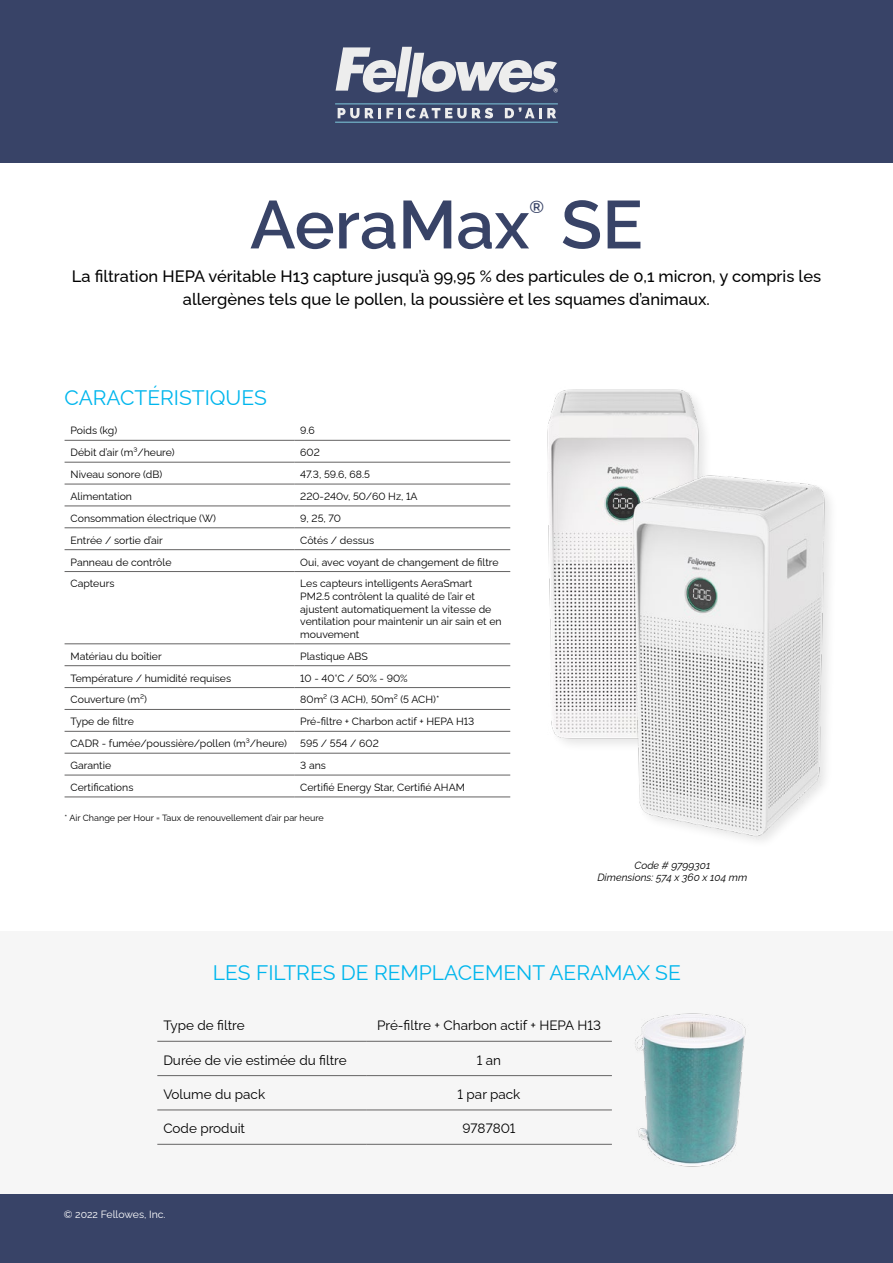
<style>
.page{position:relative;width:893px;height:1263px;background:#fff}
.page>*{position:absolute;margin:0;border:0;box-sizing:border-box;transform-origin:0 0}
.t1{font:600 67.5px "Raleway";color:#384367}
.t2{font:21px "Raleway";color:#00b6ed}
.t3{font:600 17.55px "Raleway";color:#384367}
.t4{font:500 16.5px/22.5px "Raleway";color:#000;text-align:center}
.t5{font:13.5px "Raleway";color:#000}
.t6{font:10.5px/12.6px "Raleway";color:#000}
.t7{font:italic 10.5px/12.6px "Raleway";color:#000;text-align:center}
.t8{font:10.5px "Raleway";color:#fff}
.t9{font:9px "Raleway";color:#000}
</style>
<div class="page">
<div style="left:0;top:931px;width:893px;height:264px;background:#f6f6f6"></div>
<div style="left:0;top:0;width:893px;height:163px;background:#384367"></div>
<hr style="left:335px;top:122px;width:223px;height:1px;background:#80cbde">
<hr style="left:335px;top:104px;width:223px;height:1px;background:#80cbde">
<svg style="left:336px;top:47px;width:222px;height:50px"></svg>
<svg style="left:338px;top:108px;width:21px;height:10px"></svg>
<svg style="left:365px;top:108px;width:128px;height:10px"></svg>
<svg style="left:505px;top:107px;width:51px;height:11px"></svg>
<div style="left:0;top:1195px;width:893px;height:68px;background:#384367"></div>
<hr style="left:65px;top:440px;width:229px;height:1px;background:#646363">
<hr style="left:294px;top:440px;width:216px;height:1px;background:#646363">
<hr style="left:65px;top:462px;width:229px;height:1px;background:#646363">
<hr style="left:294px;top:462px;width:216px;height:1px;background:#646363">
<hr style="left:65px;top:484px;width:229px;height:1px;background:#646363">
<hr style="left:294px;top:484px;width:216px;height:1px;background:#646363">
<hr style="left:65px;top:506px;width:229px;height:1px;background:#646363">
<hr style="left:294px;top:506px;width:216px;height:1px;background:#646363">
<hr style="left:65px;top:527px;width:229px;height:1px;background:#646363">
<hr style="left:294px;top:527px;width:216px;height:1px;background:#646363">
<hr style="left:65px;top:549px;width:229px;height:1px;background:#646363">
<hr style="left:294px;top:549px;width:216px;height:1px;background:#646363">
<hr style="left:65px;top:571px;width:229px;height:1px;background:#646363">
<hr style="left:294px;top:571px;width:216px;height:1px;background:#646363">
<hr style="left:65px;top:643px;width:229px;height:1px;background:#646363">
<hr style="left:294px;top:643px;width:216px;height:1px;background:#646363">
<hr style="left:65px;top:665px;width:229px;height:1px;background:#646363">
<hr style="left:294px;top:665px;width:216px;height:1px;background:#646363">
<hr style="left:65px;top:687px;width:229px;height:1px;background:#646363">
<hr style="left:294px;top:687px;width:216px;height:1px;background:#646363">
<hr style="left:65px;top:709px;width:229px;height:1px;background:#646363">
<hr style="left:294px;top:709px;width:216px;height:1px;background:#646363">
<hr style="left:65px;top:731px;width:229px;height:1px;background:#646363">
<hr style="left:294px;top:731px;width:216px;height:1px;background:#646363">
<hr style="left:65px;top:753px;width:229px;height:1px;background:#646363">
<hr style="left:294px;top:753px;width:216px;height:1px;background:#646363">
<hr style="left:65px;top:775px;width:229px;height:1px;background:#646363">
<hr style="left:294px;top:775px;width:216px;height:1px;background:#646363">
<hr style="left:65px;top:797px;width:229px;height:1px;background:#646363">
<hr style="left:294px;top:797px;width:216px;height:1px;background:#646363">
<hr style="left:157px;top:1041px;width:209px;height:1px;background:#646363">
<hr style="left:366px;top:1041px;width:246px;height:1px;background:#646363">
<hr style="left:157px;top:1075px;width:209px;height:1px;background:#646363">
<hr style="left:366px;top:1075px;width:246px;height:1px;background:#646363">
<hr style="left:157px;top:1110px;width:209px;height:1px;background:#646363">
<hr style="left:366px;top:1110px;width:246px;height:1px;background:#646363">
<hr style="left:157px;top:1144px;width:209px;height:1px;background:#646363">
<hr style="left:366px;top:1144px;width:246px;height:1px;background:#646363">
<img style="left:547px;top:389px;width:156px;height:355px">
<img style="left:635px;top:1013px;width:111px;height:154px">
<img style="left:590px;top:425px;width:241px;height:416px">
<h1 class="t1" style="left:250px;top:171px;width:281px">AeraMax</h1>
<h3 class="t3" style="left:530px;top:193px;width:16px">®</h3>
<h1 class="t1" style="left:561px;top:171px;width:83px">SE</h1>
<h3 class="t4" style="left:72px;top:263px;width:751px">La filtration HEPA véritable H13 capture jusqu’à 99,95 % des particules de 0,1 micron, y compris les allergènes tels que le pollen, la poussière et les squames d’animaux.</h3>
<h2 class="t2" style="left:65px;top:381px;width:204px">CARACTÉRISTIQUES</h2>
<p class="t6" style="left:71px;top:423px;width:48px">Poids (kg)</p>
<p class="t6" style="left:300px;top:423px;width:16px">9.6</p>
<p class="t6" style="left:71px;top:445px;width:106px">Débit d’air (m³/heure)</p>
<p class="t6" style="left:300px;top:445px;width:21px">602</p>
<p class="t6" style="left:71px;top:467px;width:93px">Niveau sonore (dB)</p>
<p class="t6" style="left:300px;top:467px;width:71px">47.3, 59.6, 68.5</p>
<p class="t6" style="left:71px;top:489px;width:63px">Alimentation</p>
<p class="t6" style="left:300px;top:489px;width:119px">220-240v, 50/60 Hz, 1A</p>
<p class="t6" style="left:71px;top:511px;width:147px">Consommation électrique (W)</p>
<p class="t6" style="left:300px;top:511px;width:42px">9, 25, 70</p>
<p class="t6" style="left:71px;top:532px;width:94px">Entrée / sortie d’air</p>
<p class="t6" style="left:300px;top:532px;width:75px">Côtés / dessus</p>
<p class="t6" style="left:71px;top:554px;width:102px">Panneau de contrôle</p>
<p class="t6" style="left:300px;top:554px;width:200px">Oui, avec voyant de changement de filtre</p>
<p class="t6" style="left:71px;top:576px;width:45px">Capteurs</p>
<p class="t6" style="left:300px;top:576px;width:203px">Les capteurs intelligents AeraSmart PM2.5 contrôlent la qualité de l’air et ajustent automatiquement la vitesse de ventilation pour maintenir un air sain et en mouvement</p>
<p class="t6" style="left:71px;top:648px;width:93px">Matériau du boîtier</p>
<p class="t6" style="left:300px;top:648px;width:69px">Plastique ABS</p>
<p class="t6" style="left:71px;top:670px;width:162px">Température / humidité requises</p>
<p class="t6" style="left:300px;top:670px;width:109px">10 - 40°C / 50% - 90%</p>
<p class="t6" style="left:71px;top:692px;width:78px">Couverture (m²)</p>
<p class="t6" style="left:300px;top:692px;width:141px">80m² (3 ACH), 50m² (5 ACH)*</p>
<p class="t6" style="left:71px;top:714px;width:65px">Type de filtre</p>
<p class="t6" style="left:300px;top:714px;width:176px">Pré-filtre + Charbon actif + HEPA H13</p>
<p class="t6" style="left:71px;top:736px;width:218px">CADR - fumée/poussière/pollen (m³/heure)</p>
<p class="t6" style="left:300px;top:736px;width:80px">595 / 554 / 602</p>
<p class="t6" style="left:71px;top:758px;width:42px">Garantie</p>
<p class="t6" style="left:300px;top:758px;width:27px">3 ans</p>
<p class="t6" style="left:71px;top:780px;width:64px">Certifications</p>
<p class="t6" style="left:300px;top:780px;width:166px">Certifié Energy Star, Certifié AHAM</p>
<p class="t9" style="left:65px;top:811px;width:261px">* Air Change per Hour = Taux de renouvellement d’air par heure</p>
<p class="t7" style="left:597px;top:857px;width:151px">Code # 9799301<br>Dimensions: 574 x 360 x 104 mm</p>
<h2 class="t2" style="left:213px;top:956px;width:469px">LES FILTRES DE REMPLACEMENT AERAMAX SE</h2>
<p class="t5" style="left:163px;top:1015px;width:83px">Type de filtre</p>
<p class="t5" style="left:377px;top:1015px;width:225px">Pré-filtre + Charbon actif + HEPA H13</p>
<p class="t5" style="left:163px;top:1049px;width:185px">Durée de vie estimée du filtre</p>
<p class="t5" style="left:477px;top:1049px;width:26px">1 an</p>
<p class="t5" style="left:163px;top:1083px;width:103px">Volume du pack</p>
<p class="t5" style="left:458px;top:1083px;width:64px">1 par pack</p>
<p class="t5" style="left:163px;top:1118px;width:83px">Code produit</p>
<p class="t5" style="left:462px;top:1118px;width:54px">9787801</p>
<p class="t8" style="left:64px;top:1205px;width:103px">©️ 2022 Fellowes, Inc.</p>
</div>
